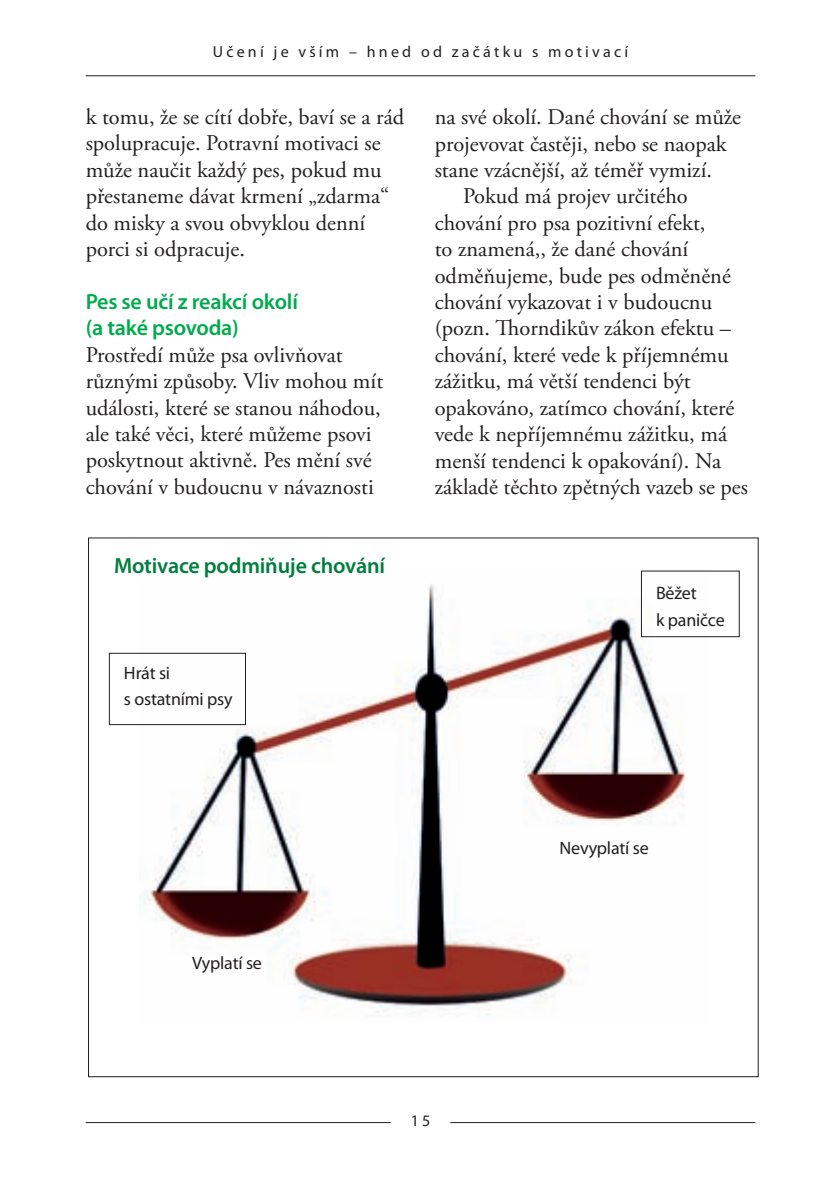
<style>
.page{position:relative;width:839px;height:1178px;background:#fff}
.page>*{position:absolute;margin:0;border:0;box-sizing:border-box;transform-origin:0 0}
.t1{font:22.4px/26.4px "Adobe Garamond Pro";color:#231f20}
.t2{font:600 22px/26.4px "Myriad Pro";letter-spacing:-.01em;color:#00ab4d}
.t3{font:600 22px "Myriad Pro";letter-spacing:-.01em;color:#007e3d}
.t4{font:18px/26.4px "Myriad Pro";letter-spacing:-.01em;color:#231f20}
.t5{font:16px "Myriad Pro";letter-spacing:.2em;color:#231f20}
</style>
<div class="page">
<hr style="left:86px;top:1122px;width:304px;height:1px;background:#231f20">
<hr style="left:450px;top:1122px;width:305px;height:1px;background:#231f20">
<hr style="left:86px;top:75px;width:669px;height:1px;background:#231f20">
<img style="left:139px;top:584px;width:567px;height:431px">
<div style="left:109px;top:653px;width:137px;height:72px;border:1px solid #231f20"></div>
<div style="left:640px;top:570px;width:99px;height:67px;border:1px solid #231f20"></div>
<p class="t5" style="left:213px;top:46px;width:416px">Učení je vším – hned od začátku s motivací</p>
<p class="t1" style="left:86px;top:106px;width:320px">k tomu, že se cítí dobře, baví se a rád spolupracuje. Potravní motivaci se může naučit každý pes, pokud mu přestaneme dávat krmení „zdarma“ do misky a svou obvyklou denní porci si odpracuje.</p>
<p class="t2" style="left:86px;top:290px;width:214px">Pes se učí z reakcí okolí (a také psovoda)</p>
<p class="t1" style="left:86px;top:343px;width:299px">Prostředí může psa ovlivňovat různými způsoby. Vliv mohou mít události, které se stanou náhodou, ale také věci, které můžeme psovi poskytnout aktivně. Pes mění své chování v budoucnu v návaznosti</p>
<p class="t3" style="left:114px;top:557px;width:272px">Motivace podmiňuje chování</p>
<p class="t4" style="left:124px;top:661px;width:110px">Hrát si<br>s ostatními psy</p>
<p class="t1" style="left:434px;top:106px;width:308px">na své okolí. Dané chování se může</p>
<p class="t1" style="left:434px;top:132px;width:293px">projevovat častěji, nebo se naopak</p>
<p class="t1" style="left:434px;top:159px;width:279px">stane vzácnější, až téměř vymizí.</p>
<p class="t1" style="left:463px;top:185px;width:226px">Pokud má projev určitého</p>
<p class="t1" style="left:434px;top:211px;width:272px">chování pro psa pozitivní efekt,</p>
<p class="t1" style="left:434px;top:238px;width:255px">to znamená,, že dané chování</p>
<p class="t1" style="left:434px;top:264px;width:297px">odměňujeme, bude pes odměněné</p>
<p class="t1" style="left:434px;top:291px;width:279px">chování vykazovat i v budoucnu</p>
<p class="t1" style="left:434px;top:317px;width:298px">(pozn. Thorndikův zákon efektu –</p>
<p class="t1" style="left:434px;top:343px;width:295px">chování, které vede k příjemnému</p>
<p class="t1" style="left:434px;top:370px;width:257px">zážitku, má větší tendenci být</p>
<p class="t1" style="left:434px;top:396px;width:301px">opakováno, zatímco chování, které</p>
<p class="t1" style="left:434px;top:423px;width:294px">vede k nepříjemnému zážitku, má</p>
<p class="t1" style="left:434px;top:449px;width:288px">menší tendenci k opakování). Na</p>
<p class="t1" style="left:434px;top:475px;width:315px">zá kladě těchto zpětných vazeb se pes</p>
<p class="t4" style="left:655px;top:581px;width:70px">Běžet<br>k paničce</p>
<p class="t4" style="left:192px;top:951px;width:71px">Vyplatí se</p>
<p class="t4" style="left:559px;top:836px;width:91px">Nevyplatí se</p>
<p class="t5" style="left:410px;top:1114px;width:21px">15</p>
</div>
